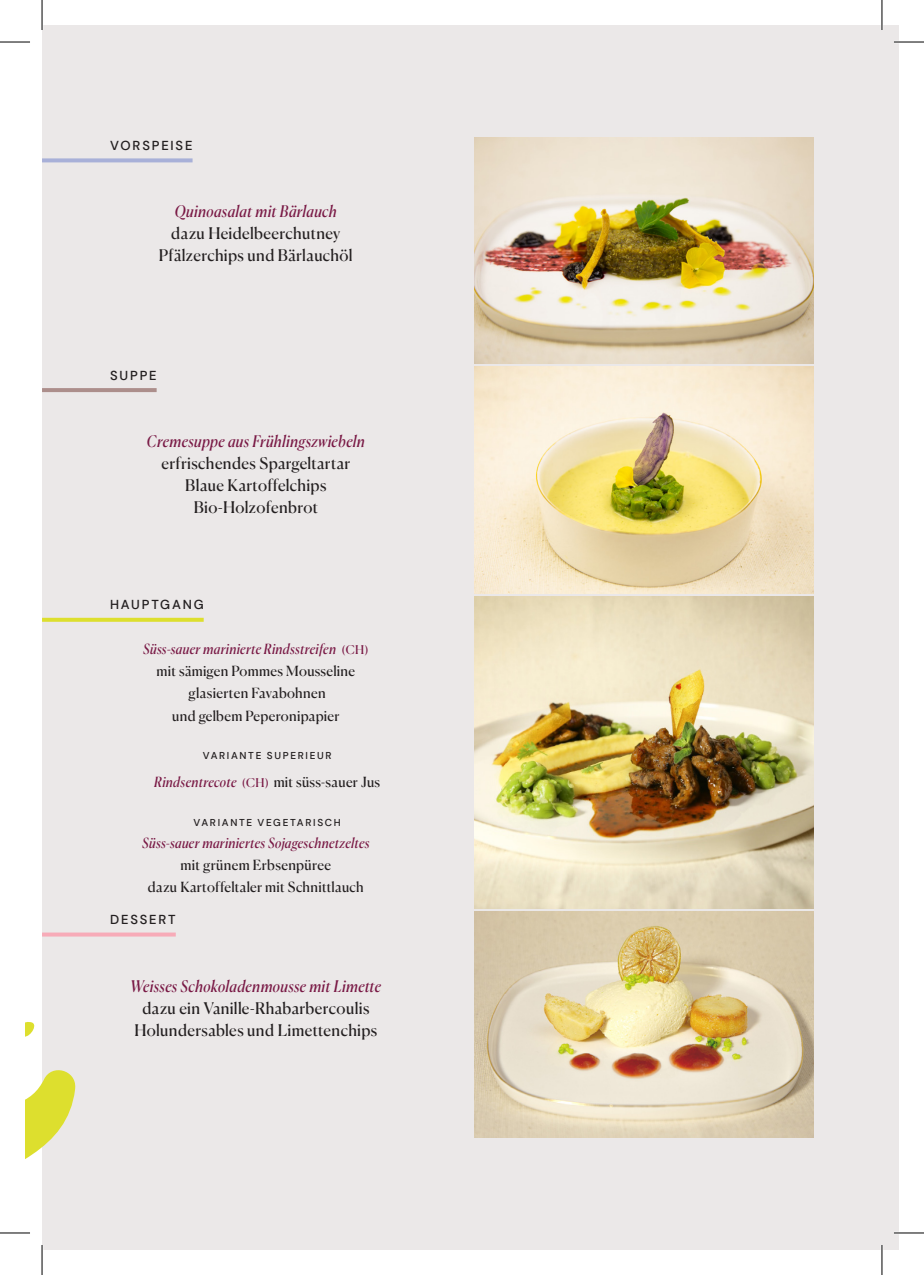
<style>
.page{position:relative;width:924px;height:1275px;background:#fff}
.page>*{position:absolute;margin:0;border:0;box-sizing:border-box;transform-origin:0 0}
.t1{font:16px/22px "Canela";letter-spacing:.02em;color:#231f20;text-align:center}
.t2{font:italic 16px "Canela";letter-spacing:.025em;color:#791945}
.t3{font:14px/22.4px "Canela";letter-spacing:.02em;color:#231f20;text-align:center}
.t4{font:italic 14px "Canela";letter-spacing:.025em;color:#791945}
.t5{font:500 13px "DM Sans";letter-spacing:.14em;color:#231f20}
.t6{font:500 10px "DM Sans";letter-spacing:.165em;color:#231f20}
.s1{font-style:italic;color:#791945}
.s2{font-size:12px;color:#791945}
</style>
<div class="page">
<div style="left:42px;top:25px;width:856px;height:1225px;background:#ebe8e8"></div>
<img style="left:474px;top:911px;width:339px;height:227px">
<img style="left:474px;top:596px;width:339px;height:312px">
<img style="left:474px;top:367px;width:339px;height:226px">
<img style="left:474px;top:137px;width:339px;height:227px">
<svg style="left:42px;top:158px;width:150px;height:4px"></svg>
<hr style="left:42px;top:388px;width:114px;height:4px;background:#ac8e8b">
<svg style="left:42px;top:618px;width:161px;height:4px"></svg>
<svg style="left:42px;top:932px;width:134px;height:4px"></svg>
<svg style="left:25px;top:1070px;width:51px;height:89px"></svg>
<svg style="left:25px;top:1022px;width:10px;height:15px"></svg>
<hr style="left:893px;top:41px;width:30px;height:2px;background:#fff">
<hr style="left:893px;top:1231px;width:30px;height:3px;background:#fff">
<hr style="left:880px;top:0;width:2px;height:30px;background:#fff">
<hr style="left:880px;top:1245px;width:2px;height:30px;background:#fff">
<hr style="left:0;top:42px;width:30px;height:1px;background:#000">
<hr style="left:893px;top:42px;width:30px;height:1px;background:#000">
<hr style="left:0;top:1232px;width:30px;height:1px;background:#000">
<hr style="left:893px;top:1232px;width:30px;height:1px;background:#000">
<hr style="left:42px;top:0;width:1px;height:30px;background:#000">
<hr style="left:42px;top:1245px;width:1px;height:30px;background:#000">
<hr style="left:881px;top:0;width:1px;height:30px;background:#000">
<hr style="left:881px;top:1245px;width:1px;height:30px;background:#000">
<p class="t5" style="left:110px;top:137px;width:84px">VORSPEISE</p>
<p class="t2" style="left:175px;top:199px;width:163px">Quinoasalat mit Bärlauch</p>
<p class="t1" style="left:159px;top:221px;width:195px">dazu Heidelbeerchutney<br>Pfälzerchips und Bärlauchöl</p>
<p class="t5" style="left:110px;top:367px;width:48px">SUPPE</p>
<p class="t2" style="left:147px;top:429px;width:219px">Cremesuppe aus Frühlingszwiebeln</p>
<p class="t1" style="left:161px;top:451px;width:190px">erfrischendes Spargeltartar<br>Blaue Kartoffelchips<br>Bio-Holzofenbrot</p>
<p class="t5" style="left:110px;top:596px;width:95px">HAUPTGANG</p>
<p class="t3" style="left:143px;top:637px;width:227px"><span class="s1">Süss-sauer marinierte Rindsstreifen</span> <span class="s2">(CH) </span>mit sämigen Pommes Mousseline glasierten Favabohnen<br>und gelbem Peperonipapier</p>
<p class="t6" style="left:203px;top:749px;width:130px">VARIANTE SUPERIEUR</p>
<p class="t3" style="left:154px;top:770px;width:227px"><span class="s1">Rindsentrecote</span> <span class="s2">(CH)</span> mit süss-sauer Jus</p>
<p class="t6" style="left:193px;top:816px;width:149px">VARIANTE VEGETARISCH</p>
<p class="t4" style="left:142px;top:831px;width:229px">Süss-sauer mariniertes Sojageschnetzeltes</p>
<p class="t3" style="left:148px;top:852px;width:217px">mit grünem Erbsenpüree<br>dazu Kartoffeltaler mit Schnittlauch</p>
<p class="t5" style="left:110px;top:911px;width:67px">DESSERT</p>
<p class="t2" style="left:130px;top:974px;width:252px">Weisses Schokoladenmousse mit Limette</p>
<p class="t1" style="left:134px;top:996px;width:244px">dazu ein Vanille-Rhabarbercoulis<br>Holundersables und Limettenchips</p>
</div>
